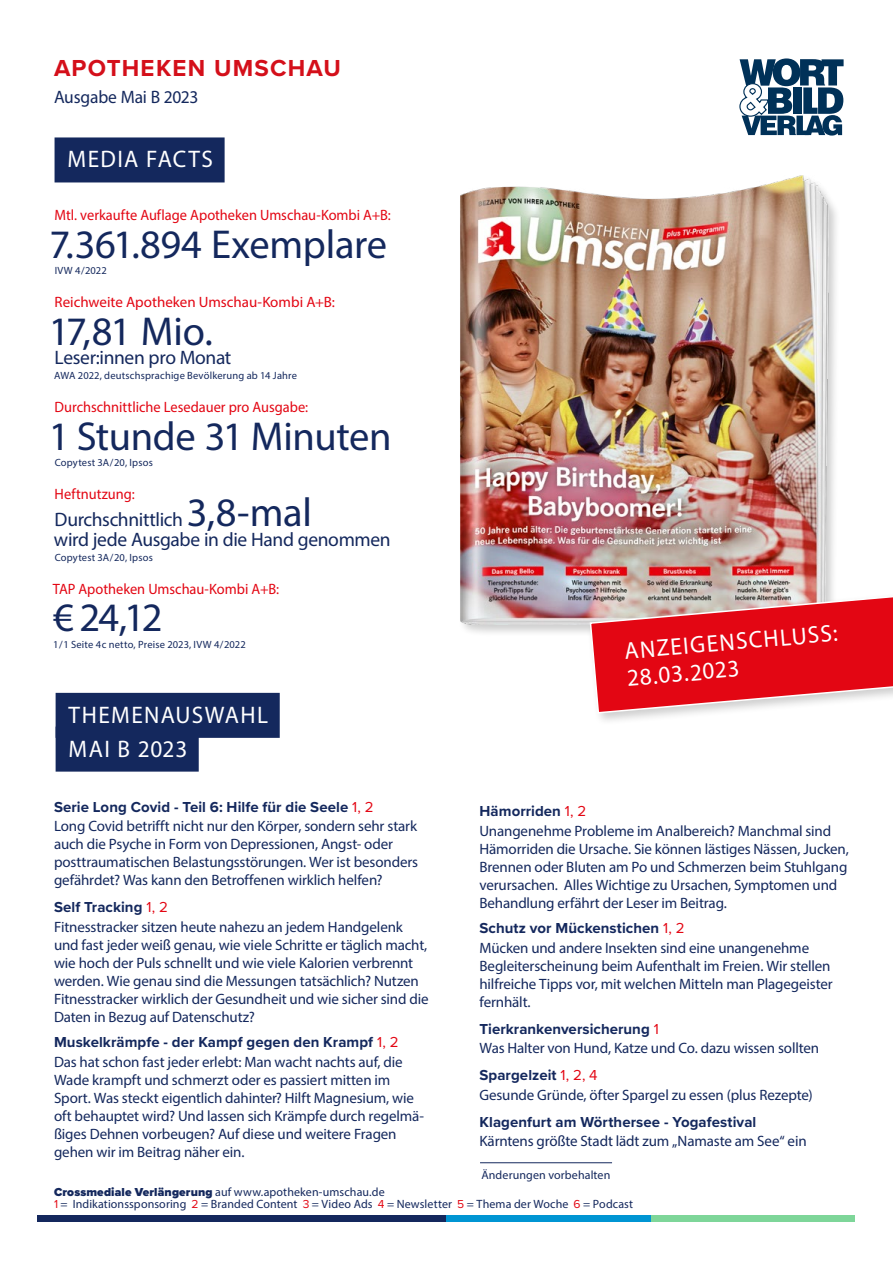
<style>
.page{position:relative;width:893px;height:1263px;background:#fff}
.page>*{position:absolute;margin:0;border:0;box-sizing:border-box;transform-origin:0 0}
.t1{font:40.5px "Myriad Pro";letter-spacing:-.01em;color:#14285d}
.t2{font:24px/27px "Myriad Pro";letter-spacing:.055em;color:#fff}
.t3{font:700 24px "Proxima Nova";letter-spacing:.05em;color:#d40f1a}
.t4{font:19.5px/19.5px "Myriad Pro";letter-spacing:-.02em;color:#14285d}
.t5{font:18px "Myriad Pro";letter-spacing:-.01em;color:#14285d}
.t6{font:15px/18px "Myriad Pro";letter-spacing:-.01em;color:#14285d}
.t7{font:700 15px "Proxima Nova";letter-spacing:.005em;color:#14285d}
.t8{font:15px "Myriad Pro";color:#e30613;scale:.96 1}
.t9{font:15px "Myriad Pro";color:#e30613}
.t10{font:12px/12px "Myriad Pro";letter-spacing:.01em;color:#14285d}
.t11{font:10.5px "Myriad Pro";letter-spacing:.015em;color:#14285d}
.s1{font-size:40.5px}
.s2{font-weight:400;color:#e30613}
.s3{font-family:"Proxima Nova";font-weight:900}
.s4{font-family:"Proxima Nova";color:#e30613}
</style>
<div class="page">
<div style="left:38px;top:1215px;width:408px;height:6px;background:#14285d"></div>
<div style="left:651px;top:1215px;width:204px;height:6px;background:#7ed699"></div>
<div style="left:446px;top:1215px;width:205px;height:6px;background:#0095d3"></div>
<div style="left:459px;top:174px;width:382px;height:464px;background:#000;opacity:.2"></div>
<img style="left:461px;top:175px;width:367px;height:449px">
<div style="left:586px;top:583px;width:307px;height:143px;background:#000;opacity:.2"></div>
<svg style="left:589px;top:585px;width:304px;height:129px;background:#e04850"></svg>
<div style="left:55px;top:137px;width:170px;height:45px;background:#14285d"></div>
<div style="left:56px;top:693px;width:224px;height:45px;background:#14285d"></div>
<div style="left:56px;top:727px;width:143px;height:45px;background:#14285d"></div>
<hr style="left:480px;top:1162px;width:132px;height:1px;background:#14285d">
<svg style="left:739px;top:58px;width:105px;height:78px"></svg>
<p class="t3" style="left:54px;top:50px;width:289px">APOTHEKEN UMSCHAU</p>
<p class="t5" style="left:54px;top:86px;width:146px">Ausgabe Mai B 2023</p>
<p class="t2" style="left:68px;top:146px;width:147px">MEDIA FACTS</p>
<p class="t8" style="left:55px;top:206px;width:352px">Mtl. verkaufte Auflage Apotheken Umschau-Kombi A+B:</p>
<p class="t1" style="left:49px;top:219px;width:339px">7.361.894 Exemplare</p>
<p class="t11" style="left:55px;top:264px;width:54px">IVW 4/2022</p>
<p class="t9" style="left:55px;top:293px;width:282px">Reichweite Apotheken Umschau-Kombi A+B:</p>
<p class="t1" style="left:49px;top:306px;width:165px">17,81 Mio.</p>
<p class="t4" style="left:55px;top:348px;width:178px">Leser:innen pro Monat</p>
<p class="t11" style="left:54px;top:369px;width:244px">AWA 2022, deutschsprachige Bevölkerung ab 14 Jahre</p>
<p class="t8" style="left:55px;top:398px;width:266px">Durchschnittliche Lesedauer pro Ausgabe:</p>
<p class="t1" style="left:49px;top:411px;width:344px">1 Stunde 31 Minuten</p>
<p class="t11" style="left:55px;top:456px;width:100px">Copytest 3A/20, Ipsos</p>
<p class="t8" style="left:55px;top:485px;width:85px">Heftnutzung:</p>
<p class="t4" style="left:54px;top:510px;width:338px">Durchschnittlich <span class="s1">3,8-mal<br></span>wird jede Ausgabe in die Hand genommen</p>
<p class="t11" style="left:55px;top:551px;width:100px">Copytest 3A/20, Ipsos</p>
<p class="t8" style="left:53px;top:580px;width:237px">TAP Apotheken Umschau-Kombi A+B:</p>
<p class="t1" style="left:53px;top:593px;width:111px">€ 24,12</p>
<p class="t11" style="left:53px;top:638px;width:194px">1/1 Seite 4c netto, Preise 2023, IVW 4/2022</p>
<p class="t2" style="left:69px;top:701px;width:201px">THEMENAUSWAHL</p>
<p class="t7" style="left:54px;top:796px;width:321px">Serie Long Covid - Teil 6: Hilfe für die Seele <span class="s2">1, 2</span></p>
<p class="t6" style="left:54px;top:817px;width:366px">Long Covid betrifft nicht nur den Körper, sondern sehr stark auch die Psyche in Form von Depressionen, Angst- oder posttraumatischen Belastungsstörungen. Wer ist besonders gefährdet? Was kann den Betroffenen wirklich helfen?</p>
<p class="t7" style="left:54px;top:896px;width:115px">Self Tracking <span class="s2">1, 2</span></p>
<p class="t6" style="left:54px;top:918px;width:376px">Fitnesstracker sitzen heute nahezu an jedem Handgelenk und fast jeder weiß genau, wie viele Schritte er täglich macht, wie hoch der Puls schnellt und wie viele Kalorien verbrennt werden. Wie genau sind die Messungen tatsächlich? Nutzen Fitnesstracker wirklich der Gesundheit und wie sicher sind die Daten in Bezug auf Datenschutz?</p>
<p class="t7" style="left:54px;top:1031px;width:346px">Muskelkrämpfe - der Kampf gegen den Krampf <span class="s2">1, 2</span></p>
<p class="t6" style="left:54px;top:1053px;width:372px">Das hat schon fast jeder erlebt: Man wacht nachts auf, die Wade krampft und schmerzt oder es passiert mitten im Sport. Was steckt eigentlich dahinter? Hilft Magnesium, wie oft behauptet wird? Und lassen sich Krämpfe durch regelmä&shy;ßiges Dehnen vorbeugen? Auf diese und weitere Fragen gehen wir im Beitrag näher ein.</p>
<p class="t2" style="left:623px;top:637px;width:215px;rotate:-5deg">ANZEIGENSCHLUSS:<br>28.03.2023</p>
<p class="t7" style="left:479px;top:800px;width:108px">Hämorriden <span class="s2">1, 2</span></p>
<p class="t6" style="left:479px;top:821px;width:371px">Unangenehme Probleme im Analbereich? Manchmal sind Hämorriden die Ursache. Sie können lästiges Nässen, Jucken, Brennen oder Bluten am Po und Schmerzen beim Stuhlgang verursachen. Alles Wichtige zu Ursachen, Symptomen und Behandlung erfährt der Leser im Beitrag.</p>
<p class="t7" style="left:479px;top:917px;width:207px">Schutz vor Mückenstichen <span class="s2">1, 2</span></p>
<p class="t6" style="left:479px;top:938px;width:355px">Mücken und andere Insekten sind eine unangenehme Begleiterscheinung beim Aufenthalt im Freien. Wir stellen hilfreiche Tipps vor, mit welchen Mitteln man Plagegeister fernhält.</p>
<p class="t7" style="left:479px;top:1017px;width:181px">Tierkrankenversicherung <span class="s2">1</span></p>
<p class="t6" style="left:479px;top:1039px;width:341px">Was Halter von Hund, Katze und Co. dazu wissen sollten</p>
<p class="t7" style="left:479px;top:1064px;width:120px">Spargelzeit <span class="s2">1, 2, 4</span></p>
<p class="t6" style="left:479px;top:1085px;width:335px">Gesunde Gründe, öfter Spargel zu essen (plus Rezepte)</p>
<p class="t7" style="left:479px;top:1110px;width:278px">Klagenfurt am Wörthersee - Yogafestival</p>
<p class="t6" style="left:479px;top:1132px;width:329px">Kärntens größte Stadt lädt zum „Namaste am See“ ein</p>
<p class="t10" style="left:481px;top:1169px;width:130px">Änderungen vorbehalten</p>
<p class="t10" style="left:54px;top:1186px;width:581px"><span class="s3">Crossmediale Verlängerung</span> auf www.apotheken-umschau.de<br><span class="s4">1</span> = Indikationssponsoring <span class="s4">2</span> = Branded Content <span class="s4">3</span> = Video Ads <span class="s4">4</span> = Newsletter <span class="s4">5</span> = Thema der Woche <span class="s4">6</span> = Podcast</p>
</div>
